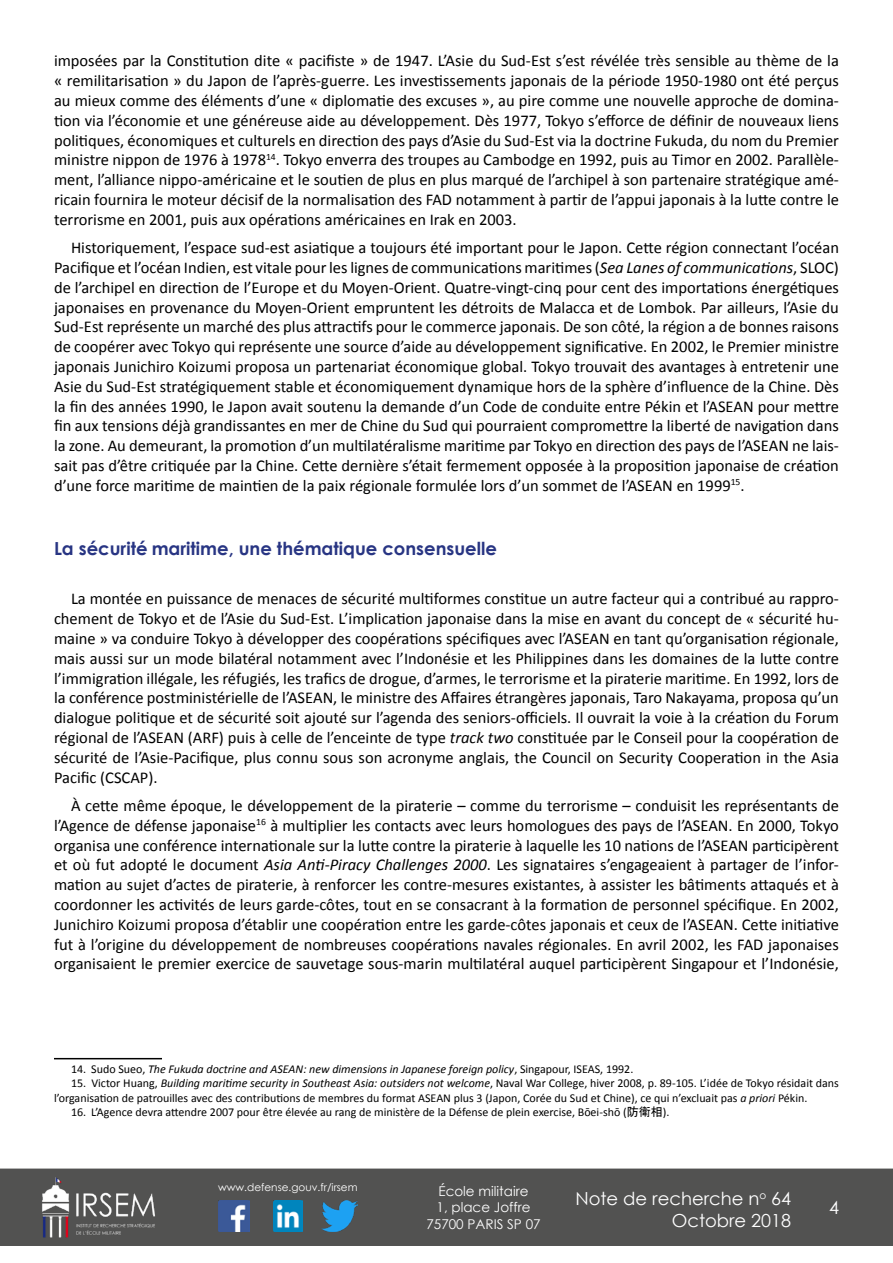
<style>
.page{position:relative;width:893px;height:1263px;background:#fff}
.page>*{position:absolute;margin:0;border:0;box-sizing:border-box;transform-origin:0 0}
.t1{font:700 18px "Century Gothic";color:#283583}
.t2{font:18px/21.6px "Century Gothic";color:#fff;text-align:right}
.t3{font:16.5px/19.8px "Calibri";color:#000;text-align:justify}
.t4{font:13.5px/16.2px "Century Gothic";color:#fff;text-align:center}
.t5{font:12px/14.4px "Calibri";color:#000}
.t6{font:italic 12px "Calibri";color:#000}
.t7{font:10.5px "Century Gothic";color:#fff}
.s1{font-style:italic}
.s2{font-style:normal}
.s3{font-family:"MS Gothic"}
</style>
<div class="page">
<div style="left:0;top:1168px;width:893px;height:78px;background:#525251;border:2px solid #525251"></div>
<img style="left:39px;top:1169px;width:117px;height:76px">
<img style="left:322px;top:1200px;width:36px;height:32px">
<img style="left:218px;top:1200px;width:31px;height:32px">
<img style="left:274px;top:1200px;width:28px;height:32px">
<hr style="left:54px;top:1058px;width:108px;height:1px;background:#000">
<p class="t3" style="left:54px;top:51px;width:786px">imposées par la Constitution dite « pacifiste » de 1947. L’Asie du Sud-Est s’est révélée très sensible au thème de la « remilitarisation » du Japon de l’après-guerre. Les investissements japonais de la période 1950-1980 ont été perçus au mieux comme des éléments d’une « diplomatie des excuses », au pire comme une nouvelle approche de domina&shy;tion via l’économie et une généreuse aide au développement. Dès 1977, Tokyo s’efforce de définir de nouveaux liens politiques, économiques et culturels en direction des pays d’Asie du Sud-Est via la doctrine Fukuda, du nom du Premier ministre nippon de 1976 à 1978<sup>14</sup>. Tokyo enverra des troupes au Cambodge en 1992, puis au Timor en 2002. Parallèle&shy;ment, l’alliance nippo-américaine et le soutien de plus en plus marqué de l’archipel à son partenaire stratégique amé&shy;ricain fournira le moteur décisif de la normalisation des FAD notamment à partir de l’appui japonais à la lutte contre le terrorisme en 2001, puis aux opérations américaines en Irak en 2003.</p>
<p class="t3" style="left:54px;top:238px;width:786px;text-indent:17px">Historiquement, l’espace sud-est asiatique a toujours été important pour le Japon. Cette région connectant l’océan Pacifique et l’océan Indien, est vitale pour les lignes de communications maritimes (<span class="s1">Sea Lanes of communications</span>, SLOC) de l’archipel en direction de l’Europe et du Moyen-Orient. Quatre-vingt-cinq pour cent des importations énergétiques japonaises en provenance du Moyen-Orient empruntent les détroits de Malacca et de Lombok. Par ailleurs, l’Asie du Sud-Est représente un marché des plus attractifs pour le commerce japonais. De son côté, la région a de bonnes raisons de coopérer avec Tokyo qui représente une source d’aide au développement significative. En 2002, le Premier ministre japonais Junichiro Koizumi proposa un partenariat économique global. Tokyo trouvait des avantages à entretenir une Asie du Sud-Est stratégiquement stable et économiquement dynamique hors de la sphère d’influence de la Chine. Dès la fin des années 1990, le Japon avait soutenu la demande d’un Code de conduite entre Pékin et l’ASEAN pour mettre fin aux tensions déjà grandissantes en mer de Chine du Sud qui pourraient compromettre la liberté de navigation dans la zone. Au demeurant, la promotion d’un multilatéralisme maritime par Tokyo en direction des pays de l’ASEAN ne lais&shy;sait pas d’être critiquée par la Chine. Cette dernière s’était fermement opposée à la proposition japonaise de création d’une force maritime de maintien de la paix régionale formulée lors d’un sommet de l’ASEAN en 1999<sup>15</sup>.</p>
<p class="t1" style="left:54px;top:535px;width:444px">La sécurité maritime, une thématique consensuelle</p>
<p class="t3" style="left:54px;top:589px;width:786px;text-indent:17px">La montée en puissance de menaces de sécurité multiformes constitue un autre facteur qui a contribué au rappro&shy;chement de Tokyo et de l’Asie du Sud-Est. L’implication japonaise dans la mise en avant du concept de « sécurité hu&shy;maine » va conduire Tokyo à développer des coopérations spécifiques avec l’ASEAN en tant qu’organisation régionale, mais aussi sur un mode bilatéral notamment avec l’Indonésie et les Philippines dans les domaines de la lutte contre l’immigration illégale, les réfugiés, les trafics de drogue, d’armes, le terrorisme et la piraterie maritime. En 1992, lors de la conférence postministérielle de l’ASEAN, le ministre des Affaires étrangères japonais, Taro Nakayama, proposa qu’un dialogue politique et de sécurité soit ajouté sur l’agenda des seniors-officiels. Il ouvrait la voie à la création du Forum régional de l’ASEAN (ARF) puis à celle de l’enceinte de type <span class="s1">track two</span> constituée par le Conseil pour la coopération de sécurité de l’Asie-Pacifique, plus connu sous son acronyme anglais, the Council on Security Cooperation in the Asia Pacific (CSCAP).</p>
<p class="t3" style="left:54px;top:796px;width:786px;text-indent:17px">À cette même époque, le développement de la piraterie – comme du terrorisme – conduisit les représentants de l’Agence de défense japonaise<sup>16</sup> à multiplier les contacts avec leurs homologues des pays de l’ASEAN. En 2000, Tokyo organisa une conférence internationale sur la lutte contre la piraterie à laquelle les 10 nations de l’ASEAN participèrent et où fut adopté le document <span class="s1">Asia Anti-Piracy Challenges 2000</span>. Les signataires s’engageaient à partager de l’infor&shy;mation au sujet d’actes de piraterie, à renforcer les contre-mesures existantes, à assister les bâtiments attaqués et à coordonner les activités de leurs garde-côtes, tout en se consacrant à la formation de personnel spécifique. En 2002, Junichiro Koizumi proposa d’établir une coopération entre les garde-côtes japonais et ceux de l’ASEAN. Cette initiative fut à l’origine du développement de nombreuses coopérations navales régionales. En avril 2002, les FAD japonaises organisaient le premier exercice de sauvetage sous-marin multilatéral auquel participèrent Singapour et l’Indonésie,</p>
<p class="t6" style="left:71px;top:1061px;width:564px"><span class="s2">14. Sudo Sueo,</span> The Fukuda doctrine and ASEAN: new dimensions in Japanese foreign policy<span class="s2">, Singapour, ISEAS, 1992.</span></p>
<p class="t5" style="left:54px;top:1076px;width:786px;text-indent:17px">15. Victor Huang, <span class="s1">Building maritime security in Southeast Asia: outsiders not welcome</span>, Naval War College, hiver 2008, p. 89-105. L’idée de Tokyo résidait dans l’organisation de patrouilles avec des contributions de membres du format ASEAN plus 3 (Japon, Corée du Sud et Chine), ce qui n’excluait pas <span class="s1">a priori</span> Pékin.</p>
<p class="t5" style="left:71px;top:1105px;width:600px">16. L’Agence devra attendre 2007 pour être élevée au rang de ministère de la Défense de plein exercise, Bōei-shō (<span class="s3">防衛相</span>).</p>
<p class="t7" style="left:218px;top:1179px;width:141px">www.defense.gouv.fr/irsem</p>
<p class="t4" style="left:426px;top:1183px;width:116px">École militaire<br>1, place Joffre<br>75700 PARIS SP 07</p>
<p class="t2" style="left:575px;top:1187px;width:217px">Note de recherche n<sup>o</sup> 64<br>Octobre 2018</p>
<p class="t2" style="left:829px;top:1196px;width:11px">4</p>
</div>
